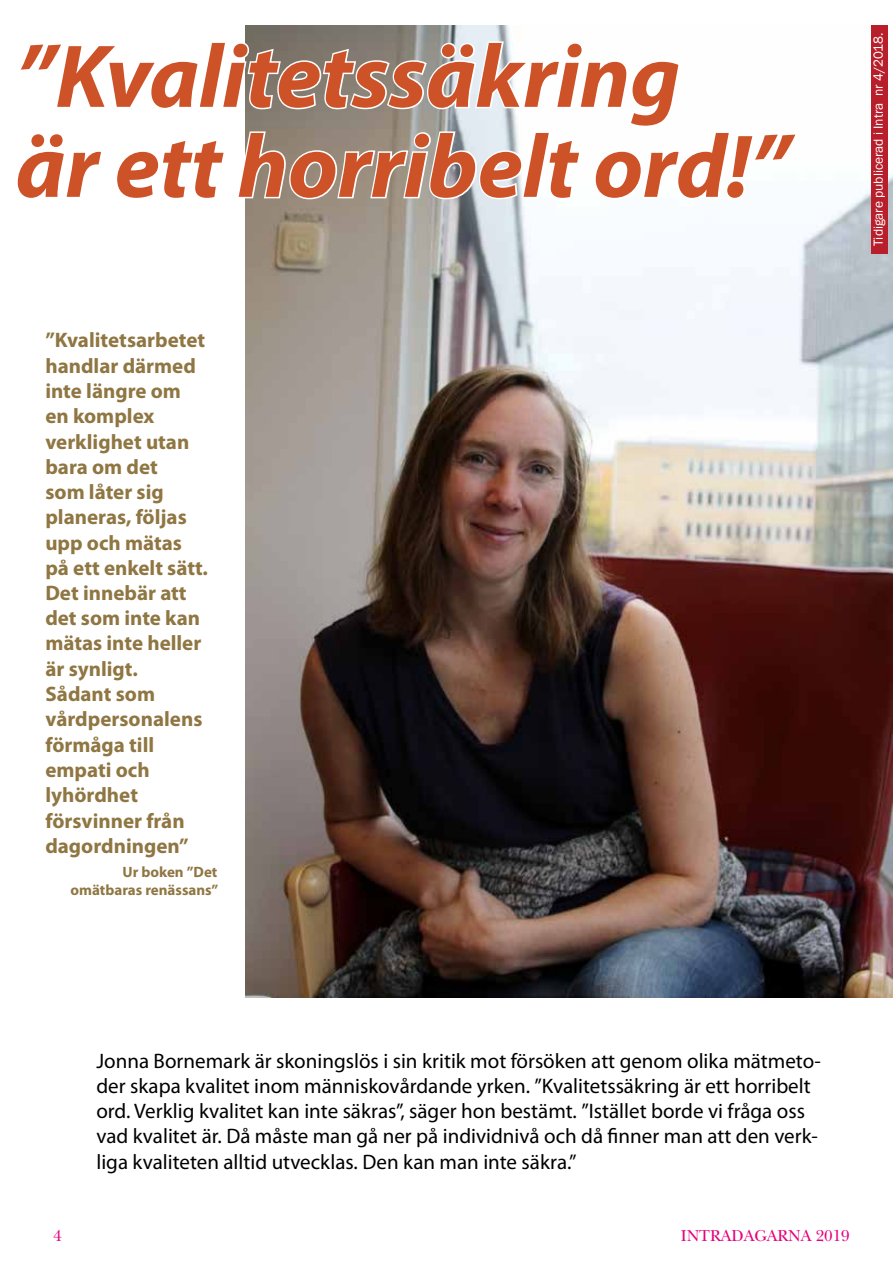
<style>
.page{position:relative;width:893px;height:1263px;background:#fff}
.page>*{position:absolute;margin:0;border:0;box-sizing:border-box;transform-origin:0 0}
.t1{font:italic 700 90px/90px "Myriad Pro";letter-spacing:-.005em;color:#cd5228}
.t2{font:21px/25.2px "Myriad Pro";color:#000}
.t3{font:700 21px/25.2px "Myriad Pro";color:#8f7642}
.t4{font:16.5px "New Baskerville";letter-spacing:-.005em;color:#e6007d}
.t5{font:700 15px/18.1px "Myriad Pro";color:#8f7642;text-align:right}
.t6{font:13.5px "Franklin Gothic";letter-spacing:-.005em;color:#fff}
</style>
<div class="page">
<img style="left:246px;top:26px;width:647px;height:972px">
<svg style="left:245px;top:40px;width:556px;height:161px"></svg>
<div style="left:871px;top:26px;width:17px;height:228px;background:#b91e2b"></div>
<h1 class="t1" style="left:16px;top:29px;width:776px">”Kvalitetssäkring<br>är ett horribelt ord!”</h1>
<p class="t3" style="left:45px;top:327px;width:164px">”Kvalitetsarbetet handlar därmed inte längre om en komplex verklighet utan bara om det<br>som låter sig planeras, följas upp och mätas på ett enkelt sätt.<br>Det innebär att det som inte kan mätas inte heller är synligt.<br>Sådant som vårdpersonalens förmåga till empati och lyhördhet försvinner från dagordningen”</p>
<p class="t5" style="left:71px;top:863px;width:149px">Ur boken ”Det omätbaras renässans”</p>
<p class="t6" style="left:870px;top:246px;width:214px;rotate:-90deg">Tidigare publicerad i Intra nr 4/2018.</p>
<p class="t2" style="left:96px;top:1048px;width:726px">Jonna Bornemark är skoningslös i sin kritik mot försöken att genom olika mätmeto&shy;der skapa kvalitet inom människovårdande yrken. ”Kvalitetssäkring är ett horribelt ord. Verklig kvalitet kan inte säkras”, säger hon bestämt. ”Istället borde vi fråga oss vad kvalitet är. Då måste man gå ner på individnivå och då finner man att den verk&shy;liga kvaliteten alltid utvecklas. Den kan man inte säkra.”</p>
<p class="t4" style="left:53px;top:1226px;width:10px">4</p>
<p class="t4" style="left:681px;top:1226px;width:170px">INTRADAGARNA 2019</p>
</div>
